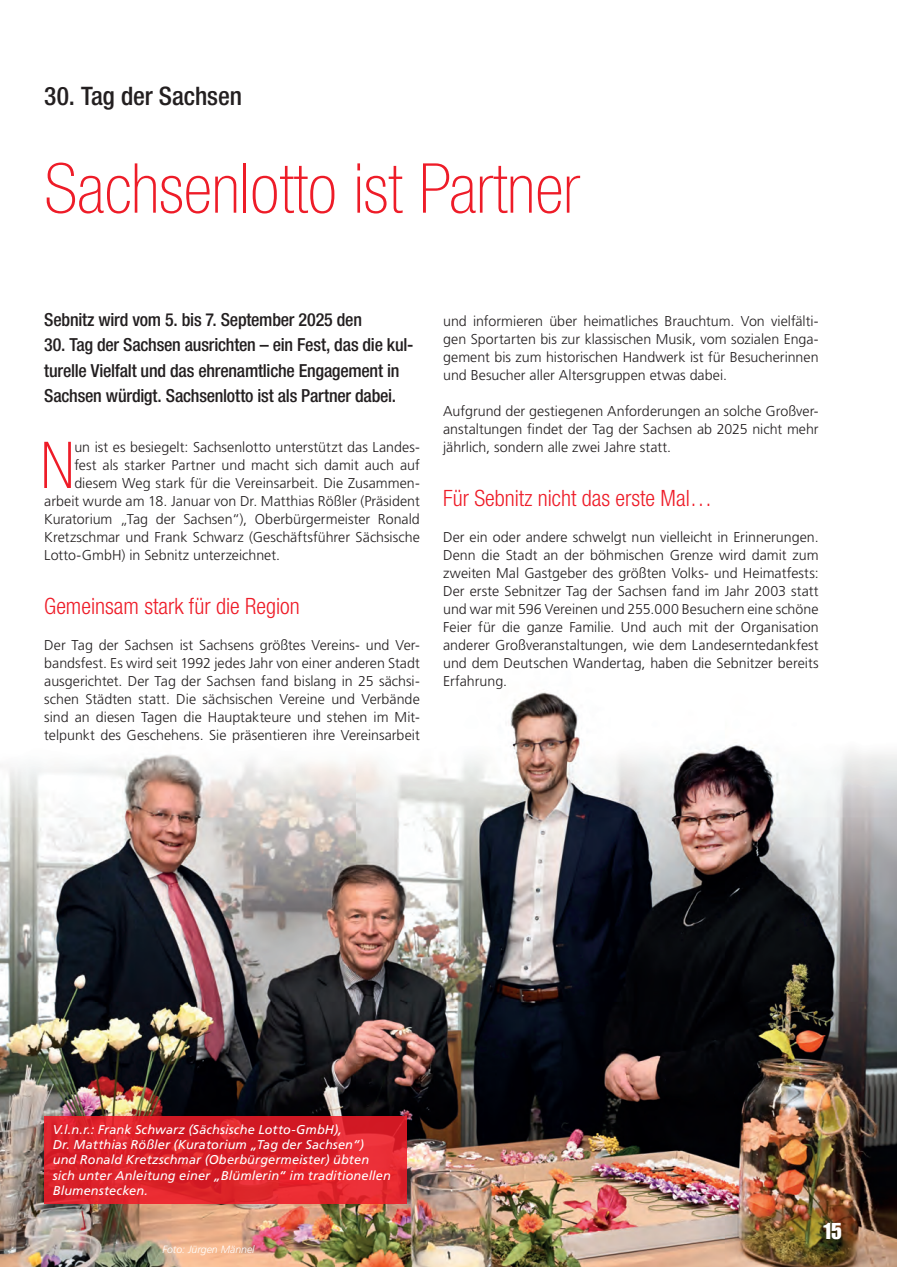
<style>
.page{position:relative;width:897px;height:1267px;background:#fff}
.page>*{position:absolute;margin:0;border:0;box-sizing:border-box;transform-origin:0 0}
.Headline_46pt__Standard{font:100 condensed 69px "Helvetica Neue LT Std";color:#ee1c28}
.Fließtext__Initial{font:100 condensed 64.65px "Helvetica Neue LT Std";color:#ee1c28}
.Dachzeile__Standard{font:500 condensed 25.5px "Helvetica Neue LT Std";letter-spacing:-.005em;color:#231f20}
.Zwischenüberschrift{font:300 condensed 22.5px "Helvetica Neue LT Std";color:#ee1c28}
.Seitenzahl_ungerade{font:22.5px "Impact LT Std";color:#fff}
.Anlauf{font:500 condensed 18px/25.5px "Helvetica Neue LT Std";letter-spacing:-.015em;color:#231f20}
.Fließtext{font:300 14.25px/18px "Frutiger LT Std";color:#231f20;text-align:justify}
.Fließtext__Initial-2{font:300 14.25px "Frutiger LT Std";color:#231f20}
.BU{font:italic 12.75px/15.3px "Frutiger LT Std";letter-spacing:.01em;color:#fff}
.Fotonachweis{font:italic 300 10.5px "Frutiger LT Std";color:#fff}
</style>
<div class="page">
<img style="left:0;top:692px;width:896px;height:574px">
<svg style="left:44px;top:1115px;width:363px;height:88px"></svg>
<p class="Dachzeile__Standard" style="left:44px;top:81px;width:199px">30. Tag der Sachsen</p>
<p class="Headline_46pt__Standard" style="left:44px;top:150px;width:537px">Sachsenlotto ist Partner</p>
<p class="Anlauf" style="left:44px;top:306px;width:319px">Sebnitz wird vom 5. bis 7. September 2025 den</p>
<p class="Anlauf" style="left:44px;top:332px;width:371px">30. Tag der Sachsen ausrichten – ein Fest, das die kul&shy;turelle Vielfalt und das ehrenamtliche Engagement in<br>Sachsen würdigt. Sachsenlotto ist als Partner dabei.</p>
<p class="Fließtext__Initial" style="left:41px;top:429px;width:35px">N</p>
<p class="Fließtext__Initial-2" style="left:74px;top:439px;width:347px">un ist es besiegelt: Sachsenlotto unterstützt das Landes-</p>
<p class="Fließtext__Initial-2" style="left:74px;top:457px;width:347px">fest als starker Partner und macht sich damit auch auf</p>
<p class="Fließtext__Initial-2" style="left:74px;top:475px;width:347px">diesem Weg stark für die Vereinsarbeit. Die Zusammen-</p>
<p class="Fließtext__Initial-2" style="left:44px;top:493px;width:377px">arbeit wurde am 18. Januar von Dr. Matthias Rößler (Präsident</p>
<p class="Fließtext__Initial-2" style="left:44px;top:511px;width:377px">Kuratorium „Tag der Sachsen“), Oberbürgermeister Ronald</p>
<p class="Fließtext__Initial-2" style="left:44px;top:529px;width:377px">Kretzschmar und Frank Schwarz (Geschäftsführer Sächsische</p>
<p class="Fließtext__Initial-2" style="left:44px;top:547px;width:237px">Lotto-GmbH) in Sebnitz unterzeichnet.</p>
<p class="Zwischenüberschrift" style="left:44px;top:593px;width:257px">Gemeinsam stark für die Region</p>
<p class="Fließtext" style="left:44px;top:636px;width:377px">Der Tag der Sachsen ist Sachsens größtes Vereins- und Ver&shy;bandsfest. Es wird seit 1992 jedes Jahr von einer anderen Stadt ausgerichtet. Der Tag der Sachsen fand bislang in 25 sächsi&shy;schen Städten statt. Die sächsischen Vereine und Verbände sind an diesen Tagen die Hauptakteure und stehen im Mit&shy;telpunkt des Geschehens. Sie präsentieren ihre Vereinsarbeit</p>
<p class="Fließtext" style="left:443px;top:312px;width:377px">und informieren über heimatliches Brauchtum. Von vielfälti&shy;gen Sportarten bis zur klassischen Musik, vom sozialen Enga&shy;gement bis zum historischen Handwerk ist für Besucherinnen und Besucher aller Altersgruppen etwas dabei.</p>
<p class="Fließtext" style="left:443px;top:402px;width:377px">Aufgrund der gestiegenen Anforderungen an solche Großver&shy;anstaltungen findet der Tag der Sachsen ab 2025 nicht mehr jährlich, sondern alle zwei Jahre statt.</p>
<p class="Zwischenüberschrift" style="left:443px;top:485px;width:270px">Für Sebnitz nicht das erste Mal…</p>
<p class="Fließtext" style="left:443px;top:528px;width:377px">Der ein oder andere schwelgt nun vielleicht in Erinnerungen.<br>Denn die Stadt an der böhmischen Grenze wird damit zum zweiten Mal Gastgeber des größten Volks- und Heimatfests:<br>Der erste Sebnitzer Tag der Sachsen fand im Jahr 2003 statt und war mit 596 Vereinen und 255.000 Besuchern eine schöne Feier für die ganze Familie. Und auch mit der Organisation anderer Großveranstaltungen, wie dem Landeserntedankfest und dem Deutschen Wandertag, haben die Sebnitzer bereits Erfahrung.</p>
<p class="BU" style="left:53px;top:1121px;width:339px">V.l.n.r.: Frank Schwarz (Sächsische Lotto-GmbH),<br>Dr. Matthias Rößler (Kuratorium „Tag der Sachsen“) und Ronald Kretzschmar (Oberbürgermeister) übten sich unter Anleitung einer „Blümlerin“ im traditionellen Blumenstecken.</p>
<p class="Fotonachweis" style="left:162px;top:1242px;width:94px">Foto: Jürgen Männel</p>
<p class="Seitenzahl_ungerade" style="left:822px;top:1218px;width:21px">15</p>
</div>
